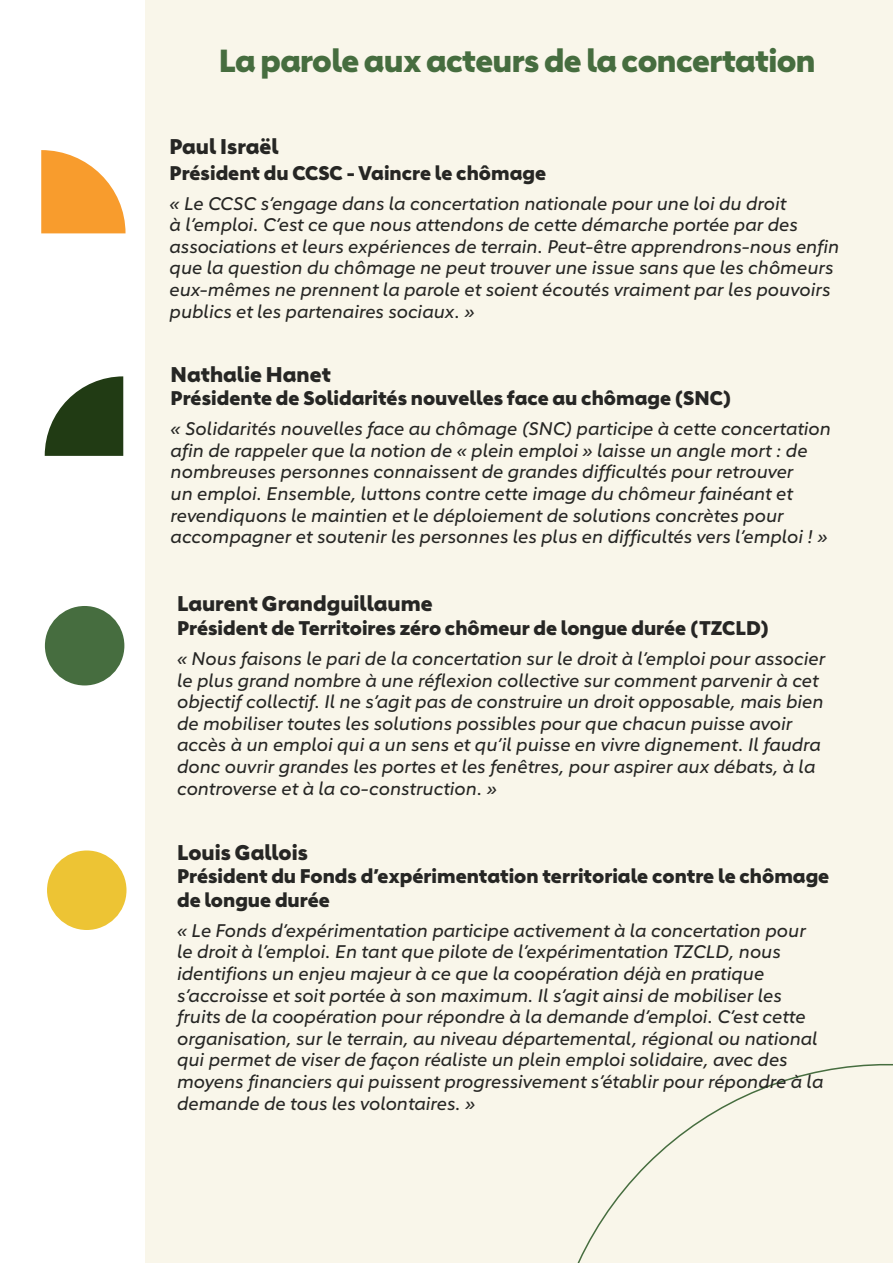
<style>
.page{position:relative;width:893px;height:1263px;background:#fff}
.page>*{position:absolute;margin:0;border:0;box-sizing:border-box;transform-origin:0 0}
.t1{font:900 31.5px "Carnero";letter-spacing:-.02em;color:#466d3f}
.t2{font:900 21px "Carnero";color:#262624}
.t3{font:900 19.5px/23.4px "Carnero";color:#262624}
.t4{font:italic 18px/21.6px "Carnero";color:#262624}
</style>
<div class="page">
<div style="left:146px;top:0;width:747px;height:1263px;background:#f9f6ea"></div>
<div style="left:47px;top:850px;width:79px;height:80px;background:#edc434;border-radius:50%"></div>
<div style="left:45px;top:606px;width:79px;height:79px;background:#466d3f;border-radius:50%"></div>
<svg style="left:41px;top:150px;width:85px;height:83px"></svg>
<svg style="left:577px;top:1064px;width:316px;height:199px"></svg>
<svg style="left:45px;top:376px;width:78px;height:80px"></svg>
<p class="t1" style="left:219px;top:41px;width:598px">La parole aux acteurs de la concertation</p>
<p class="t2" style="left:170px;top:134px;width:110px">Paul Israël</p>
<p class="t3" style="left:170px;top:161px;width:378px">Président du CCSC - Vaincre le chômage</p>
<p class="t4" style="left:170px;top:192px;width:671px">« Le CCSC s’engage dans la concertation nationale pour une loi du droit<br>à l’emploi. C’est ce que nous attendons de cette démarche portée par des associations et leurs expériences de terrain. Peut-être apprendrons-nous enfin que la question du chômage ne peut trouver une issue sans que les chômeurs eux-mêmes ne prennent la parole et soient écoutés vraiment par les pouvoirs publics et les partenaires sociaux. »</p>
<p class="t2" style="left:171px;top:361px;width:162px">Nathalie Hanet</p>
<p class="t3" style="left:171px;top:386px;width:562px">Présidente de Solidarités nouvelles face au chômage (SNC)</p>
<p class="t4" style="left:171px;top:418px;width:662px">« Solidarités nouvelles face au chômage (SNC) participe à cette concertation afin de rappeler que la notion de « plein emploi » laisse un angle mort : de nombreuses personnes connaissent de grandes difficultés pour retrouver<br>un emploi. Ensemble, luttons contre cette image du chômeur fainéant et revendiquons le maintien et le déploiement de solutions concrètes pour accompagner et soutenir les personnes les plus en difficultés vers l’emploi ! »</p>
<p class="t2" style="left:177px;top:591px;width:257px">Laurent Grandguillaume</p>
<p class="t3" style="left:177px;top:616px;width:593px">Président de Territoires zéro chômeur de longue durée (TZCLD)</p>
<p class="t4" style="left:177px;top:648px;width:650px">« Nous faisons le pari de la concertation sur le droit à l’emploi pour associer le plus grand nombre à une réflexion collective sur comment parvenir à cet objectif collectif. Il ne s’agit pas de construire un droit opposable, mais bien de mobiliser toutes les solutions possibles pour que chacun puisse avoir accès à un emploi qui a un sens et qu’il puisse en vivre dignement. Il faudra donc ouvrir grandes les portes et les fenêtres, pour aspirer aux débats, à la controverse et à la co-construction. »</p>
<p class="t2" style="left:177px;top:839px;width:132px">Louis Gallois</p>
<p class="t3" style="left:177px;top:865px;width:654px">Président du Fonds d’expérimentation territoriale contre le chômage de longue durée</p>
<p class="t4" style="left:177px;top:919px;width:648px">« Le Fonds d’expérimentation participe activement à la concertation pour le droit à l’emploi. En tant que pilote de l’expérimentation TZCLD, nous identifions un enjeu majeur à ce que la coopération déjà en pratique s’accroisse et soit portée à son maximum. Il s’agit ainsi de mobiliser les fruits de la coopération pour répondre à la demande d’emploi. C’est cette organisation, sur le terrain, au niveau départemental, régional ou national qui permet de viser de façon réaliste un plein emploi solidaire, avec des moyens financiers qui puissent progressivement s’établir pour répondre à la demande de tous les volontaires. »</p>
</div>
